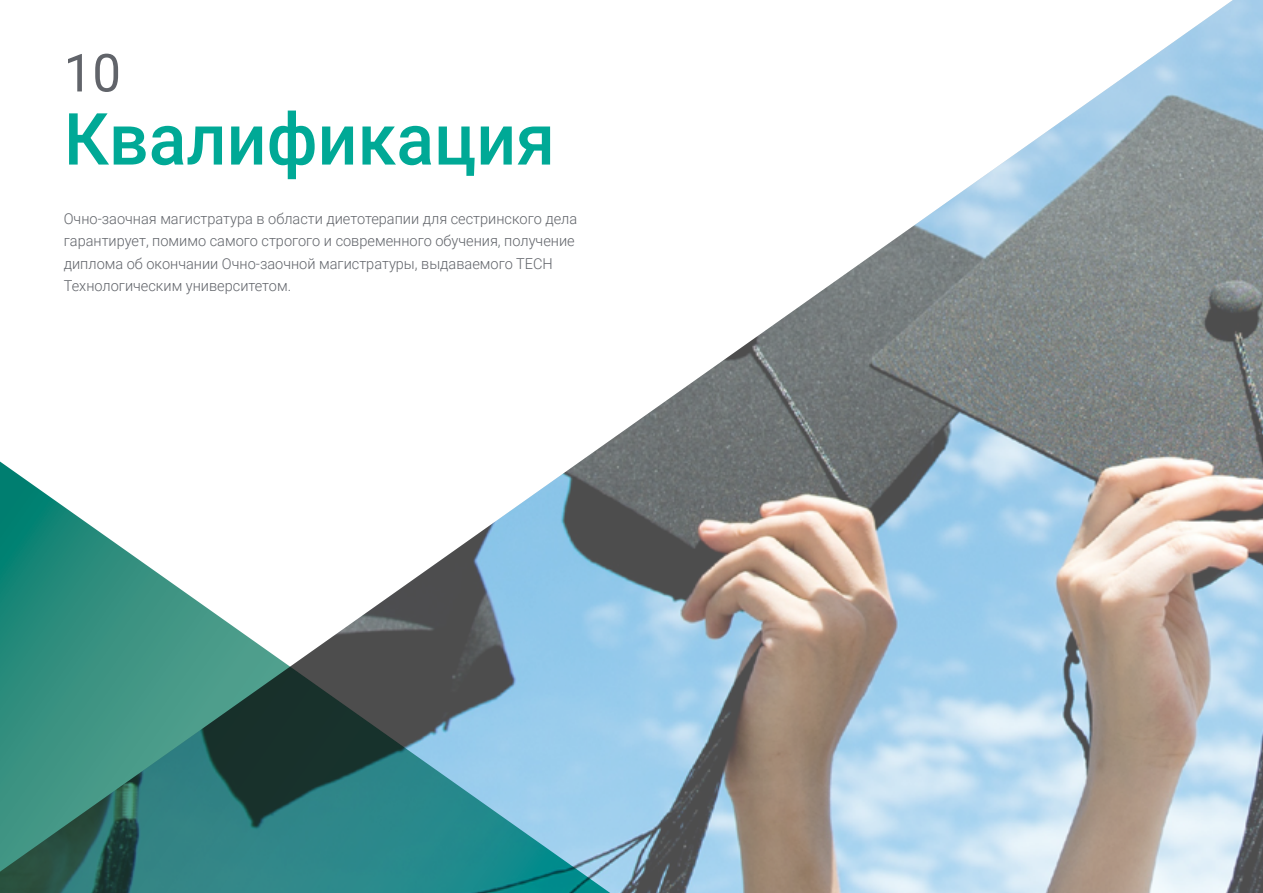
<style>
.page{position:relative;width:1263px;height:893px;background:#fff}
.page>*{position:absolute;margin:0;border:0;box-sizing:border-box;transform-origin:0 0}
.t1{font:500 72px "Roboto";color:#00a996}
.t2{font:52.5px "Roboto";color:#61646a}
.t3{font:300 15px/22.5px "Roboto";color:#61646a}
</style>
<div class="page">
<img style="left:602px;top:0;width:661px;height:893px">
<svg style="left:0;top:446px;width:640px;height:447px"></svg>
<h2 class="t2" style="left:64px;top:36px;width:59px">10</h2>
<h1 class="t1" style="left:64px;top:89px;width:493px">Квалификация</h1>
<p class="t3" style="left:64px;top:207px;width:515px">Очно-заочная магистратура в области диетотерапии для сестринского дела гарантирует, помимо самого строгого и современного обучения, получение диплома об окончании Очно-заочной магистратуры, выдаваемого TECH Технологическим университетом.</p>
</div>
